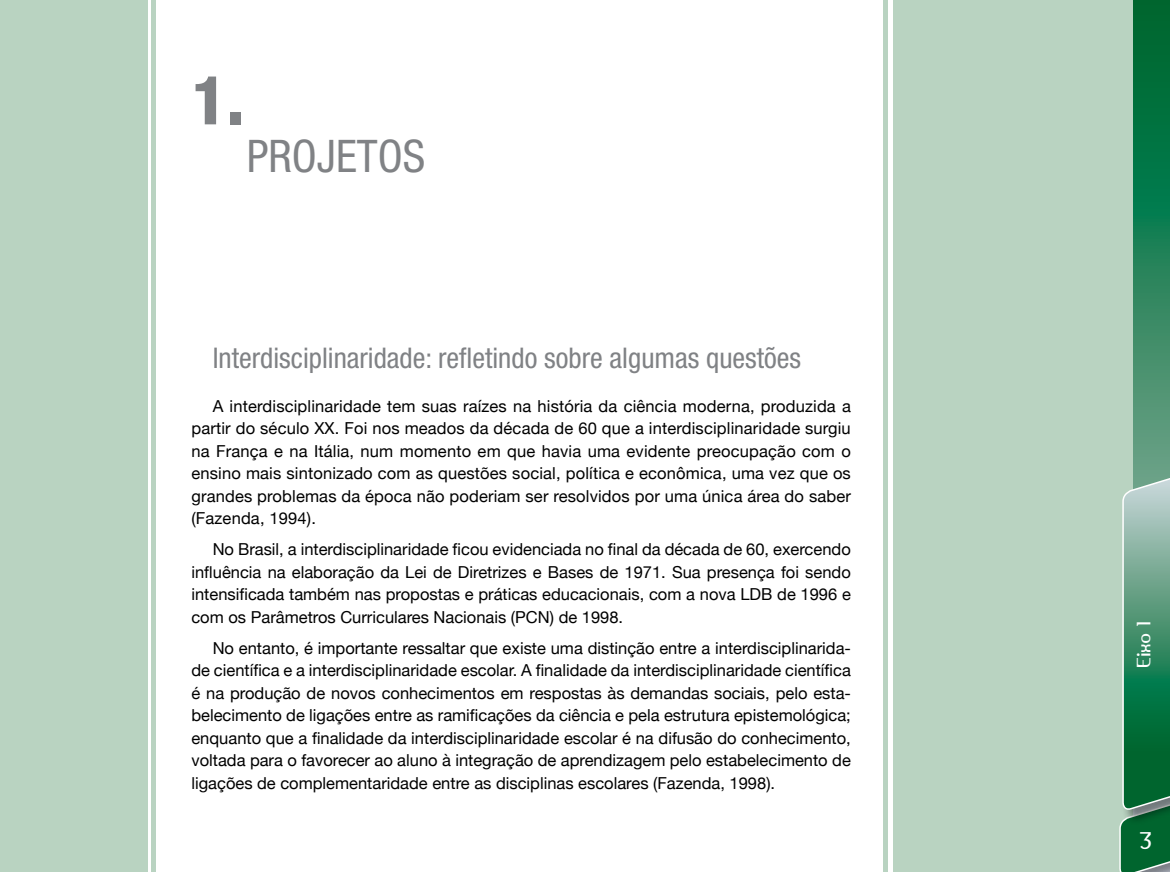
<style>
.page{position:relative;width:1170px;height:872px;background:#fff}
.page>*{position:absolute;margin:0;border:0;box-sizing:border-box;transform-origin:0 0}
.t1{font:800 condensed 67.5px "Helvetica Neue LT Std";color:#808285}
.t2{font:condensed 45px "Helvetica Neue LT Std";color:#808285}
.t3{font:condensed 28.5px "Helvetica Neue LT Std";color:#808285}
.t4{font:22.5px "Amerika Sans";color:#fff}
.t5{font:18px "Amerika Sans";color:#fff}
.t6{font:16.5px/22.5px "Helvetica Neue";color:#000;text-align:justify}
</style>
<div class="page">
<div style="left:0;top:0;width:147px;height:872px;background:#b9d3c1"></div>
<div style="left:893px;top:0;width:276px;height:872px;background:#b9d3c1"></div>
<svg style="left:1133px;top:0;width:36px;height:472px;background:#228055"></svg>
<svg style="left:1119px;top:472px;width:50px;height:400px"></svg>
<div style="left:883px;top:0;width:5px;height:872px;background:#b9d3c1"></div>
<div style="left:151px;top:0;width:5px;height:872px;background:#b9d3c1"></div>
<h1 class="t1" style="left:191px;top:58px;width:54px">1.</h1>
<h2 class="t2" style="left:247px;top:130px;width:180px">ProjetoS</h2>
<h3 class="t3" style="left:213px;top:341px;width:590px">Interdisciplinaridade: refletindo sobre algumas questões</h3>
<p class="t6" style="left:191px;top:394px;width:661px;text-indent:21px">A interdisciplinaridade tem suas raízes na história da ciência moderna, produzida a partir do século XX. Foi nos meados da década de 60 que a interdisciplinaridade surgiu na França e na Itália, num momento em que havia uma evidente preocupação com o ensino mais sintonizado com as questões social, política e econômica, uma vez que os grandes problemas da época não poderiam ser resolvidos por uma única área do saber (Fazenda, 1994).</p>
<p class="t6" style="left:191px;top:538px;width:661px;text-indent:21px">No Brasil, a interdisciplinaridade ficou evidenciada no final da década de 60, exercendo influência na elaboração da Lei de Diretrizes e Bases de 1971. Sua presença foi sendo intensificada também nas propostas e práticas educacionais, com a nova LDB de 1996 e com os Parâmetros Curriculares Nacionais (PCN) de 1998.</p>
<p class="t6" style="left:191px;top:636px;width:661px;text-indent:21px">No entanto, é importante ressaltar que existe uma distinção entre a interdisciplinarida&shy;de científica e a interdisciplinaridade escolar. A finalidade da interdisciplinaridade científica é na produção de novos conhecimentos em respostas às demandas sociais, pelo esta&shy;belecimento de ligações entre as ramificações da ciência e pela estrutura epistemológica; enquanto que a finalidade da interdisciplinaridade escolar é na difusão do conhecimento, voltada para o favorecer ao aluno à integração de aprendizagem pelo estabelecimento de ligações de complementaridade entre as disciplinas escolares (Fazenda, 1998).</p>
<p class="t5" style="left:1132px;top:668px;width:47px;rotate:-90deg">Eixo 1</p>
<h3 class="t4" style="left:1139px;top:826px;width:14px">3</h3>
</div>
